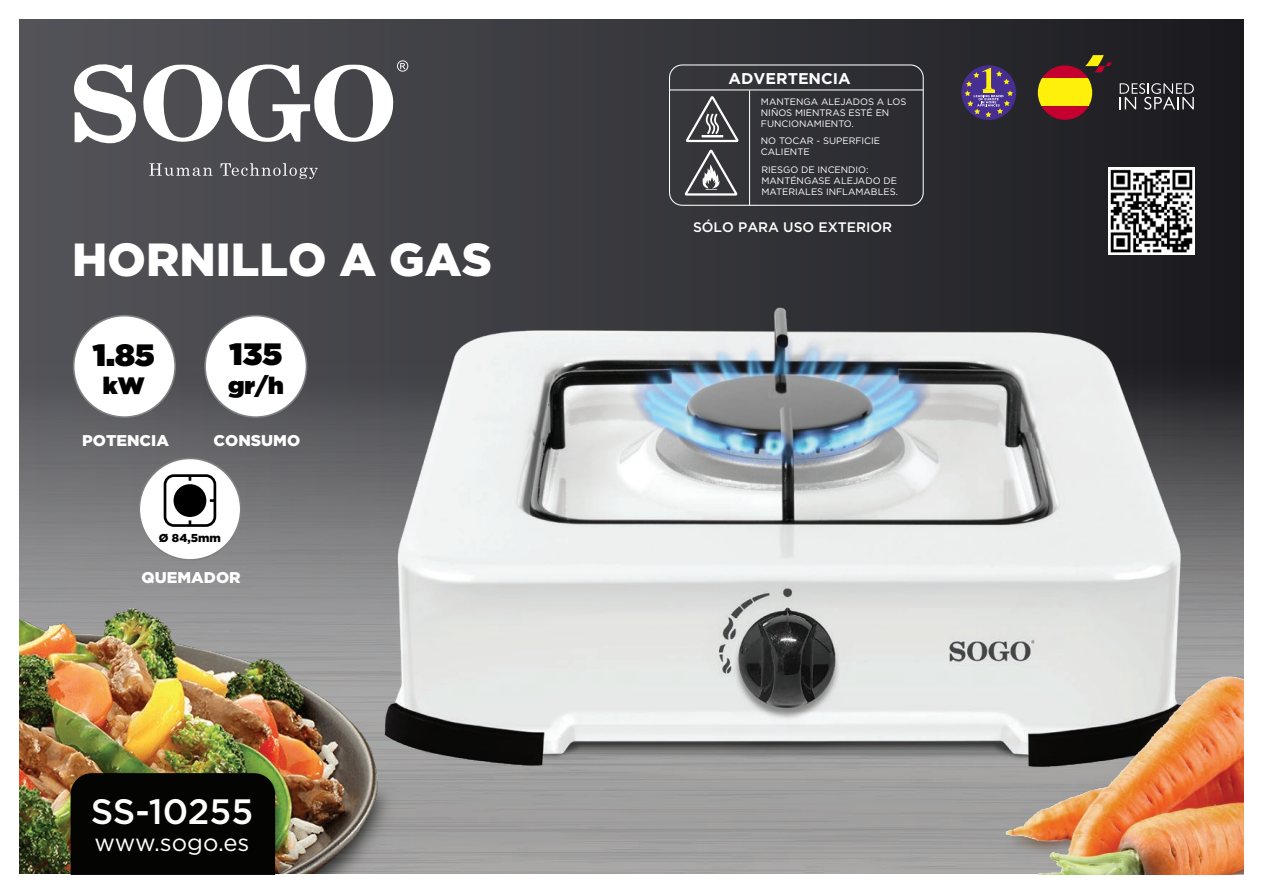
<style>
.page{position:relative;width:1263px;height:893px;background:#fff}
.page>*{position:absolute;margin:0;border:0;box-sizing:border-box;transform-origin:0 0}
.t1{font:900 46.35px "Gotham";color:#fff}
.t2{font:500 35.25px "Gotham";color:#fff}
.t3{font:900 30.9px "Gotham";color:#000001}
.t4{font:23.85px "Gotham";color:#fff}
.t5{font:900 23.7px "Gotham";color:#000001}
.t6{font:900 15.6px "Gotham";color:#fff}
.t7{font:700 15.6px "Gotham";color:#fff}
.t8{font:500 13.8px "Gotham";color:#fff}
.t9{font:900 11.55px "Gotham";color:#000001}
.t10{font:9.3px/11.2px "Gotham";color:#fff}
</style>
<div class="page">
<div style="left:20px;top:20px;width:1223px;height:853px;background:linear-gradient(to right,#54555a,#1c1b20)"></div>
<img style="left:20px;top:205px;width:1223px;height:668px">
<img style="left:20px;top:510px;width:467px;height:363px">
<svg style="left:149px;top:163px;width:169px;height:16px;background:#68686c"></svg>
<svg style="left:73px;top:59px;width:335px;height:85px"></svg>
<svg style="left:1120px;top:83px;width:74px;height:27px;background:#545356"></svg>
<svg style="left:1038px;top:65px;width:54px;height:14px"></svg>
<svg style="left:1038px;top:106px;width:54px;height:14px"></svg>
<div style="left:1038px;top:79px;width:54px;height:27px;background:#fff00c"></div>
<svg style="left:1085px;top:55px;width:27px;height:17px"></svg>
<svg style="left:961px;top:65px;width:55px;height:55px"></svg>
<svg style="left:964px;top:68px;width:49px;height:49px;background:#634f7a"></svg>
<div style="left:71px;top:773px;width:204px;height:102px;background:#040503"></div>
<img style="left:373px;top:302px;width:824px;height:476px">
<img style="left:960px;top:569px;width:283px;height:306px">
<div style="left:138px;top:458px;width:104px;height:103px;background:#fff;border:2px solid #7e8182;border-radius:50%"></div>
<div style="left:73px;top:315px;width:103px;height:103px;background:#fff;border:2px solid #7e8182;border-radius:50%"></div>
<div style="left:204px;top:315px;width:103px;height:103px;background:#fff;border:2px solid #7e8182;border-radius:50%"></div>
<div style="left:164px;top:474px;width:52px;height:53px;border:3px solid #000001;border-radius:9px"></div>
<div style="left:174px;top:484px;width:32px;height:33px;background:#000001;border-radius:50%"></div>
<svg style="left:210px;top:499px;width:5px;height:3px"></svg>
<div style="left:669px;top:64px;width:255px;height:142px;border:1px solid #fff;border-radius:13px"></div>
<hr style="left:669px;top:89px;width:254px;height:1px;background:#fff">
<svg style="left:686px;top:96px;width:53px;height:46px;background:#5e5e62"></svg>
<svg style="left:685px;top:149px;width:52px;height:47px;background:#606064"></svg>
<hr style="left:749px;top:90px;width:1px;height:115px;background:#fff">
<img style="left:1108px;top:168px;width:87px;height:86px">
<h1 class="t1" style="left:72px;top:228px;width:421px">HORNILLO A GAS</h1>
<h3 class="t3" style="left:93px;top:333px;width:63px">1.85</h3>
<h3 class="t5" style="left:103px;top:369px;width:43px">kW</h3>
<h3 class="t6" style="left:82px;top:430px;width:88px">POTENCIA</h3>
<h3 class="t3" style="left:230px;top:332px;width:54px">135</h3>
<h3 class="t5" style="left:228px;top:368px;width:57px">gr/h</h3>
<h3 class="t6" style="left:214px;top:430px;width:88px">CONSUMO</h3>
<p class="t9" style="left:159px;top:530px;width:63px">Ø 84,5mm</p>
<h3 class="t6" style="left:142px;top:567px;width:101px">QUEMADOR</h3>
<h2 class="t2" style="left:91px;top:788px;width:164px">SS-10255</h2>
<h3 class="t4" style="left:95px;top:827px;width:156px">www.sogo.es</h3>
<h3 class="t7" style="left:729px;top:68px;width:124px">ADVERTENCIA</h3>
<p class="t10" style="left:761px;top:96px;width:147px">MANTENGA ALEJADOS A LOS<br>NIÑOS MIENTRAS ESTÉ EN<br>FUNCIONAMIENTO.</p>
<p class="t10" style="left:761px;top:135px;width:121px">NO TOCAR - SUPERFICIE<br>CALIENTE</p>
<p class="t10" style="left:761px;top:164px;width:138px">RIESGO DE INCENDIO:<br>MANTÉNGASE ALEJADO DE<br>MATERIALES INFLAMABLES.</p>
<h3 class="t8" style="left:693px;top:218px;width:201px">SÓLO PARA USO EXTERIOR</h3>
</div>
